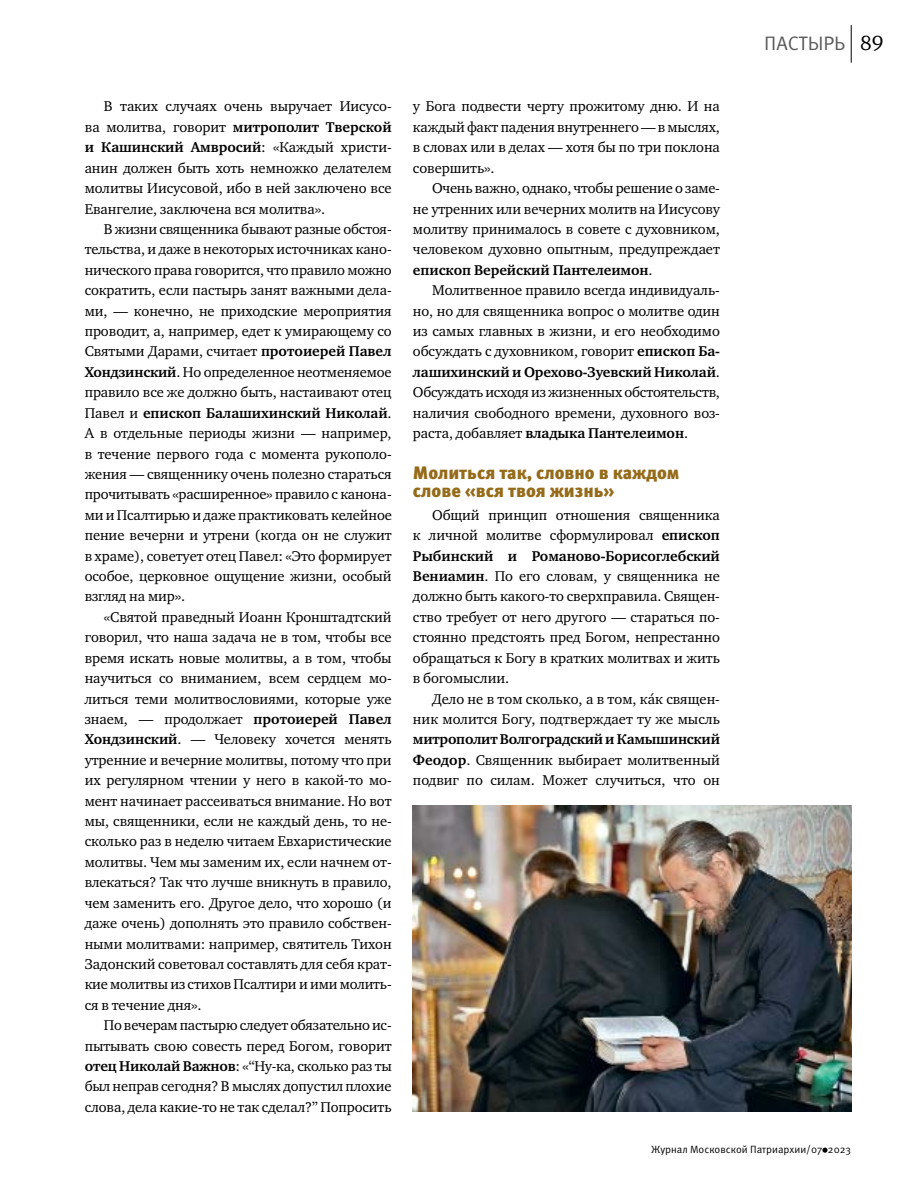
<style>
.page{position:relative;width:915px;height:1191px;background:#fff}
.page>*{position:absolute;margin:0;border:0;box-sizing:border-box;transform-origin:0 0}
.t1{font:19.5px "Meta Pro";letter-spacing:-.005em;color:#58595b}
.t2{font:900 18px/18px "Meta Pro";letter-spacing:-.005em;color:#956b1a}
.t3{font:14.55px/20.4px "Charter ITC";letter-spacing:-.005em;color:#000;text-align:justify}
.t4{font:10.5px "Meta Pro";color:#000}
.s1{font-weight:700}
.s2{font-family:"Charter ITC";font-size:21px;color:#000}
</style>
<div class="page">
<svg style="left:822px;top:1147px;width:5px;height:5px"></svg>
<hr style="left:850px;top:25px;width:1px;height:38px;background:#000">
<img style="left:412px;top:805px;width:438px;height:306px">
<p class="t3" style="left:85px;top:96px;width:308px;text-indent:19px">В таких случаях очень выручает Иисусо&shy;ва молитва, говорит <span class="s1">митрополит Тверской и Кашинский Амвросий</span>: «Каждый христи&shy;анин должен быть хоть немножко делателем молитвы Иисусовой, ибо в ней заключено все Евангелие, заключена вся молитва».</p>
<p class="t3" style="left:85px;top:219px;width:308px;text-indent:19px">В жизни священника бывают разные обстоя&shy;тельства, и даже в некоторых источниках кано&shy;нического права говорится, что правило можно сократить, если пастырь занят важными дела&shy;ми, — конечно, не приходские мероприятия проводит, а, например, едет к умирающему со Святыми Дарами, считает <span class="s1">протоиерей Павел Хондзинский</span>. Но определенное неотменяемое правило все же должно быть, настаивают отец Павел и <span class="s1">епископ Балашихинский Николай</span>.<br>А в отдельные периоды жизни — например, в течение первого года с момента рукополо&shy;жения — священнику очень полезно стараться прочитывать «расширенное» правило с канона&shy;ми и Псалтирью и даже практиковать келейное пение вечерни и утрени (когда он не служит в храме), советует отец Павел: «Это формирует особое, церковное ощущение жизни, особый взгляд на мир».</p>
<p class="t3" style="left:85px;top:606px;width:308px;text-indent:19px">«Святой праведный Иоанн Кронштадтский говорил, что наша задача не в том, чтобы все время искать новые молитвы, а в том, чтобы научиться со вниманием, всем сердцем мо&shy;литься теми молитвословиями, которые уже знаем, — продолжает <span class="s1">протоиерей Павел Хондзинский</span>. — Человеку хочется менять утренние и вечерние молитвы, потому что при их регулярном чтении у него в какой-то мо&shy;мент начинает рассеиваться внимание. Но вот мы, священники, если не каждый день, то не&shy;сколько раз в неделю читаем Евхаристические молитвы. Чем мы заменим их, если начнем от&shy;влекаться? Так что лучше вникнуть в правило, чем заменить его. Другое дело, что хорошо (и даже очень) дополнять это правило собствен&shy;ными молитвами: например, святитель Тихон Задонский советовал составлять для себя крат&shy;кие молитвы из стихов Псалтири и ими молить&shy;ся в течение дня».</p>
<p class="t3" style="left:85px;top:1015px;width:308px;text-indent:19px">По вечерам пастырю следует обязательно ис&shy;пытывать свою совесть перед Богом, говорит <span class="s1">отец Николай Важнов</span>: «“Ну-ка, сколько раз ты был неправ сегодня? В мыслях допустил плохие слова, дела какие-то не так сделал?” Попросить</p>
<p class="t3" style="left:413px;top:96px;width:308px">у Бога подвести черту прожитому дню. И на каждый факт падения внутреннего — в мыслях, в словах или в делах — хотя бы по три поклона совершить».</p>
<p class="t3" style="left:413px;top:178px;width:308px;text-indent:19px">Очень важно, однако, чтобы решение о заме&shy;не утренних или вечерних молитв на Иисусову молитву принималось в совете с духовником, человеком духовно опытным, предупреждает <span class="s1">епископ Верейский Пантелеимон</span>.</p>
<p class="t3" style="left:413px;top:280px;width:308px;text-indent:19px">Молитвенное правило всегда индивидуаль&shy;но, но для священника вопрос о молитве один из самых главных в жизни, и его необходимо обсуждать с духовником, говорит <span class="s1">епископ Ба&shy;лашихинский и Орехово-Зуевский Николай</span>.<br>Обсуждать исходя из жизненных обстоятельств, наличия свободного времени, духовного воз&shy;раста, добавляет <span class="s1">владыка Пантелеимон</span>.</p>
<p class="t2" style="left:413px;top:464px;width:268px">Молиться так, словно в каждом слове «вся твоя жизнь»</p>
<p class="t3" style="left:413px;top:504px;width:308px;text-indent:19px">Общий принцип отношения священника к личной молитве сформулировал <span class="s1">епископ Рыбинский и Романово-Борисоглебский Вениамин</span>. По его словам, у священника не должно быть какого-то сверхправила. Священ&shy;ство требует от него другого — стараться по&shy;стоянно предстоять пред Богом, непрестанно обращаться к Богу в кратких молитвах и жить в богомыслии.</p>
<p class="t3" style="left:413px;top:688px;width:308px;text-align:right">Дело не в том сколько, а в том, ка́к священ&shy;ник молится Богу, подтверждает ту же мысль</p>
<p class="t3" style="left:413px;top:729px;width:308px"><span class="s1">митрополит Волгоградский и Камышинский Феодор</span>. Священник выбирает молитвенный подвиг по силам. Может случиться, что он</p>
<h1 class="t1" style="left:764px;top:31px;width:120px">ПАСТЫРЬ <span class="s2">89</span></h1>
<p class="t4" style="left:650px;top:1142px;width:201px">Журнал Московской Патриархии/07 2023</p>
</div>
